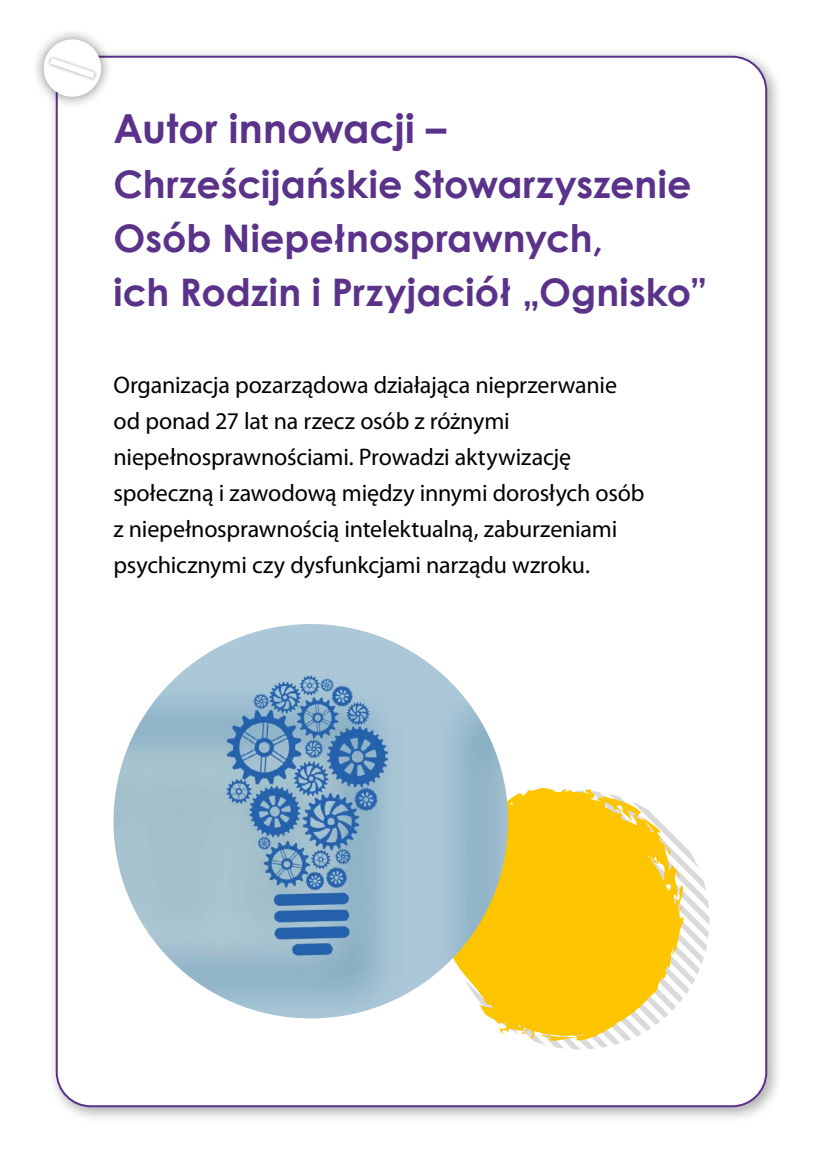
<style>
.page{position:relative;width:823px;height:1163px;background:#fff}
.page>*{position:absolute;margin:0;border:0;box-sizing:border-box;transform-origin:0 0}
.H2_rozdział{font:700 40px "Century Gothic";color:#5a328a}
.H2_rozdział-2{font:700 38px/54px "Century Gothic";color:#5a328a}
.Tekst_bez_wcięcia{font:24px/36px "Myriad Pro";letter-spacing:-.01em;color:#000}
</style>
<div class="page">
<div style="left:48px;top:47px;width:734px;height:1075px;background:#000;opacity:.3"></div>
<div style="left:57px;top:57px;width:708px;height:1049px;background:#fff;border-radius:34px"></div>
<svg style="left:533px;top:845px;width:176px;height:204px"></svg>
<svg style="left:436px;top:787px;width:247px;height:253px;fill:#fdc400"></svg>
<img style="left:113px;top:624px;width:395px;height:394px;border-radius:197px">
<div style="left:31px;top:27px;width:82px;height:83px;background:#000;opacity:.5"></div>
<svg style="left:40px;top:36px;width:65px;height:64px"></svg>
<h2 class="H2_rozdział" style="left:113px;top:99px;width:334px">Autor innowacji –</h2>
<h2 class="H2_rozdział-2" style="left:113px;top:155px;width:595px">Chrześcijańskie Stowarzyszenie<br>Osób Niepełnosprawnych,<br>ich Rodzin i Przyjaciół „Ognisko”</h2>
<p class="Tekst_bez_wcięcia" style="left:113px;top:366px;width:532px">Organizacja pozarządowa działająca nieprzerwanie od ponad 27 lat na rzecz osób z różnymi niepełnosprawnościami. Prowadzi aktywizację społeczną i zawodową między innymi dorosłych osób z niepełnosprawnością intelektualną, zaburzeniami psychicznymi czy dysfunkcjami narządu wzroku.</p>
</div>
